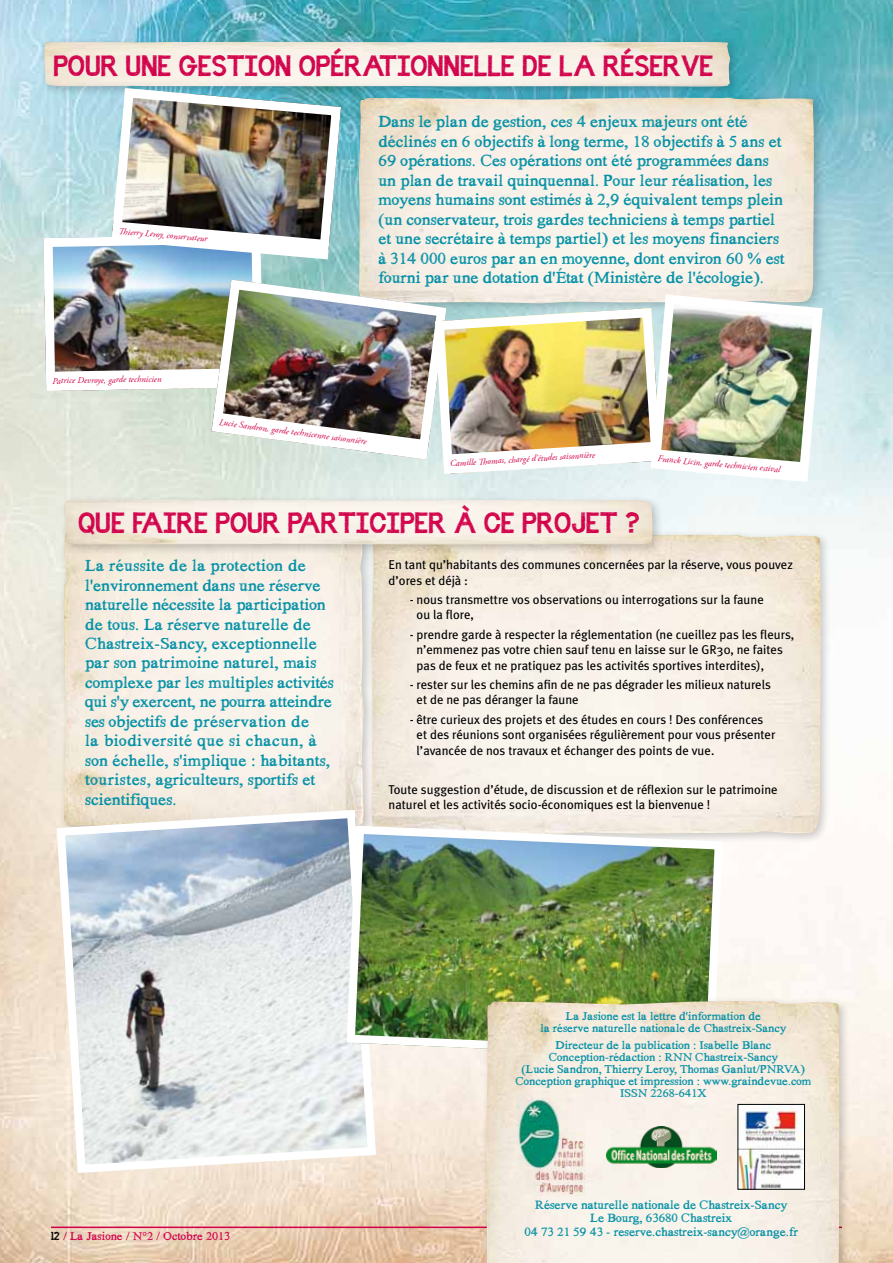
<style>
.page{position:relative;width:893px;height:1263px;background:#fff}
.page>*{position:absolute;margin:0;border:0;box-sizing:border-box;transform-origin:0 0}
.t1{font:21px "Illuminate";letter-spacing:.02em;color:#d2004a}
.t2{font:16.95px/19.5px "Hand TIMES";color:#008fa5}
.t3{font:12.75px/15.3px "Meta Plus";color:#000}
.t4{font:12.75px/13.5px "Hand TIMES";color:#008fa5;text-align:center}
.t5{font:12px/12px "Hand TIMES";color:#008fa5;text-align:center}
.t6{font:12px "Hand TIMES";color:#d2004a}
.t7{font:italic 9px "Adobe Garamond Pro";color:#d2004a}
.s1{font-family:"Illuminate";font-size:8.25px;color:#000}
</style>
<div class="page">
<img style="left:0;top:0;width:893px;height:1263px">
<hr style="left:51px;top:1226px;width:791px;height:2px;background:#d2004a">
<div style="left:367px;top:530px;width:465px;height:317px;background:#000;opacity:.2"></div>
<img style="left:376px;top:535px;width:445px;height:302px">
<div style="left:59px;top:526px;width:317px;height:311px;background:#000;opacity:.2"></div>
<img style="left:63px;top:556px;width:303px;height:250px">
<svg style="left:52px;top:806px;width:328px;height:371px;background:#d4d9dc"></svg>
<img style="left:342px;top:821px;width:385px;height:242px">
<div style="left:354px;top:92px;width:471px;height:223px;background:#000;opacity:.2"></div>
<div style="left:481px;top:996px;width:370px;height:267px;background:#000;opacity:.2"></div>
<img style="left:486px;top:1001px;width:353px;height:262px">
<img style="left:518px;top:1098px;width:66px;height:97px">
<img style="left:607px;top:1126px;width:109px;height:41px">
<img style="left:740px;top:1106px;width:63px;height:81px">
<div style="left:738px;top:1104px;width:67px;height:85px;border:1px solid #000"></div>
<div style="left:39px;top:36px;width:702px;height:61px;background:#000;opacity:.2"></div>
<img style="left:44px;top:42px;width:687px;height:41px">
<div style="left:60px;top:495px;width:604px;height:61px;background:#000;opacity:.2"></div>
<img style="left:64px;top:500px;width:588px;height:44px">
<img style="left:805px;top:296px;width:11px;height:176px">
<div style="left:651px;top:295px;width:171px;height:187px;border:9px solid #fff;border-radius:14px"></div>
<img style="left:39px;top:83px;width:766px;height:397px">
<p class="t1" style="left:54px;top:56px;width:661px">POUR UNE GESTION OPÉRATIONNELLE DE LA RÉSERVE</p>
<p class="t7" style="left:119px;top:225px;width:91px;rotate:5deg">Th ierry Leroy, conservateur</p>
<p class="t2" style="left:378px;top:112px;width:408px">Dans le plan de gestion, ces 4 enjeux majeurs ont été déclinés en 6 objectifs à long terme, 18 objectifs à 5 ans et 69 opérations. Ces opérations ont été programmées dans un plan de travail quinquennal. Pour leur réalisation, les moyens humains sont estimés à 2,9 équivalent temps plein (un conservateur, trois gardes techniciens à temps partiel et une secrétaire à temps partiel) et les moyens financiers à 314 000 euros par an en moyenne, dont environ 60 % est fourni par une dotation d'État (Ministère de l'écologie).</p>
<p class="t7" style="left:52px;top:375px;width:111px;rotate:-1deg">Patrice Devroye, garde technicien</p>
<p class="t7" style="left:220px;top:416px;width:150px;rotate:8deg">Lucie Sandron, garde technicenne saisonnière</p>
<p class="t7" style="left:449px;top:459px;width:147px;rotate:-4deg">Camille Th omas, chargé d’études saisonnière</p>
<p class="t7" style="left:658px;top:453px;width:124px;rotate:5deg">Franck Licin, garde technicien estival</p>
<p class="t1" style="left:79px;top:513px;width:562px">QUE FAIRE POUR PARTICIPER À CE PROJET ?</p>
<p class="t2" style="left:85px;top:556px;width:250px">La réussite de la protection de l'environnement dans une réserve naturelle nécessite la participation de tous. La réserve naturelle de Chastreix-Sancy, exceptionnelle par son patrimoine naturel, mais complexe par les multiples activités qui s'y exercent, ne pourra atteindre ses objectifs de préservation de<br>la biodiversité que si chacun, à son échelle, s'implique : habitants, touristes, agriculteurs, sportifs et scientifiques.</p>
<p class="t3" style="left:389px;top:557px;width:406px">En tant qu’habitants des communes concernées par la réserve, vous pouvez d’ores et déjà :</p>
<p class="t3" style="left:417px;top:592px;width:349px;text-indent:-7px">- nous transmettre vos observations ou interrogations sur la faune ou la flore,</p>
<p class="t3" style="left:417px;top:627px;width:379px;text-indent:-7px">- prendre garde à respecter la réglementation (ne cueillez pas les fleurs, n’emmenez pas votre chien sauf tenu en laisse sur le GR30, ne faites pas de feux et ne pratiquez pas les activités sportives interdites),</p>
<p class="t3" style="left:417px;top:677px;width:356px;text-indent:-7px">- rester sur les chemins afin de ne pas dégrader les milieux naturels et de ne pas déranger la faune</p>
<p class="t3" style="left:417px;top:712px;width:360px;text-indent:-7px">- être curieux des projets et des études en cours ! Des conférences et des réunions sont organisées régulièrement pour vous présenter l’avancée de nos travaux et échanger des points de vue.</p>
<p class="t3" style="left:389px;top:781px;width:391px">Toute suggestion d’étude, de discussion et de réflexion sur le patrimoine naturel et les activités socio-économiques est la bienvenue !</p>
<p class="t6" style="left:51px;top:1229px;width:181px"><span class="s1">12</span> / La Jasione / N°2 / Octobre 2013</p>
<p class="t5" style="left:541px;top:1010px;width:247px">La Jasione est la lettre d'information de<br>la réserve naturelle nationale de Chastreix-Sancy</p>
<p class="t5" style="left:515px;top:1038px;width:297px">Directeur de la publication : Isabelle Blanc Conception-rédaction : RNN Chastreix-Sancy<br>(Lucie Sandron, Thierry Leroy, Thomas Ganlut/PNRVA)<br>Conception graphique et impression : www.graindevue.com ISSN 2268-641X</p>
<p class="t4" style="left:524px;top:1198px;width:275px">Réserve naturelle nationale de Chastreix-Sancy<br>Le Bourg, 63680 Chastreix<br>04 73 21 59 43 - reserve.chastreix-sancy@orange.fr</p>
</div>
